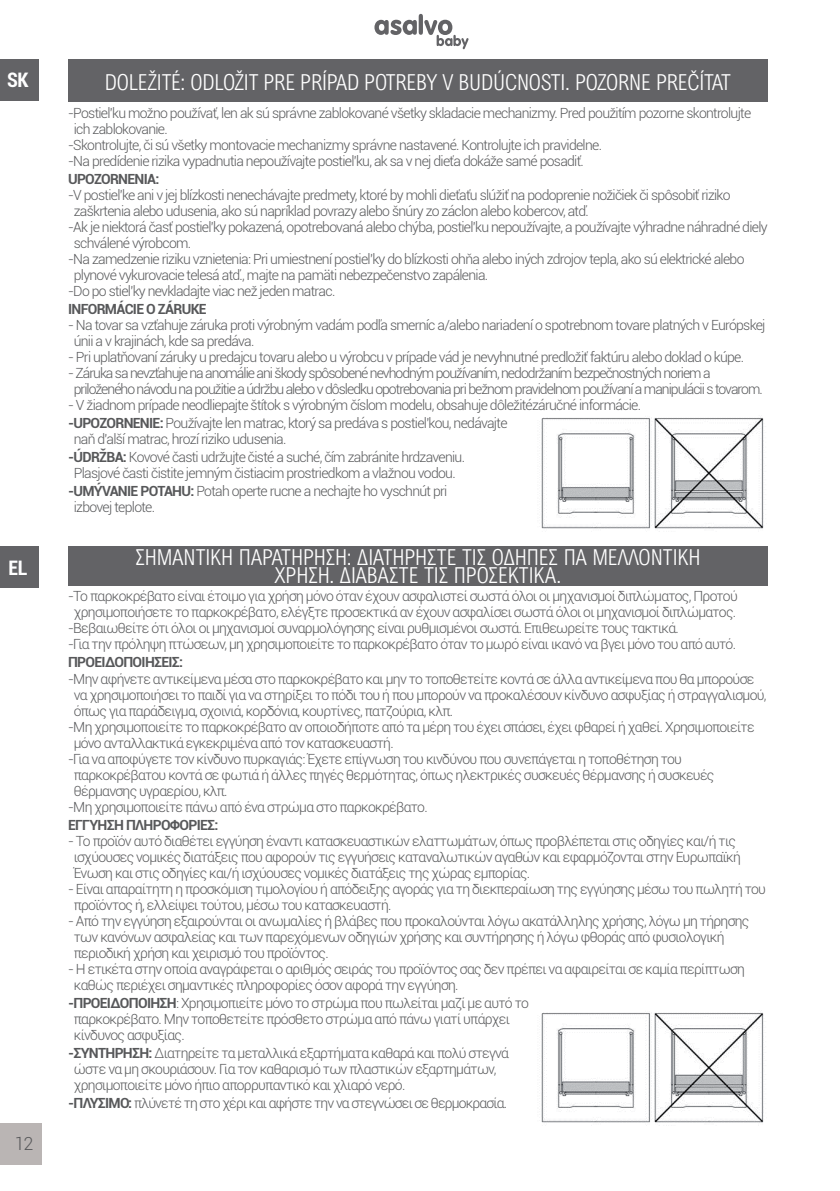
<style>
.page{position:relative;width:840px;height:1191px;background:#fff}
.page>*{position:absolute;margin:0;border:0;box-sizing:border-box;transform-origin:0 0}
.t1{font:300 22px/18px "Arial Nova Cond";letter-spacing:-.01em;color:#fff;text-align:center}
.t2{font:700 condensed 20px "Roboto";color:#fff}
.t3{font:300 18px "Roboto";color:#57585a}
.t4{font:300 14px/16px "Roboto";letter-spacing:-.05em;color:#57585a}
.t5{font:300 14px/16px "Roboto";letter-spacing:-.07em;color:#57585a}
.t6{font:700 14px "Roboto";letter-spacing:-.05em;color:#57585a}
.s1{font-weight:700}
</style>
<div class="page">
<div style="left:0;top:1123px;width:42px;height:41px;background:#bab5b4"></div>
<svg style="left:374px;top:14px;width:94px;height:35px"></svg>
<div style="left:0;top:60px;width:39px;height:41px;background:#636366"></div>
<div style="left:68px;top:60px;width:699px;height:42px;background:#636366"></div>
<img style="left:541px;top:417px;width:223px;height:112px">
<div style="left:0;top:546px;width:39px;height:41px;background:#636366"></div>
<div style="left:68px;top:546px;width:699px;height:39px;background:#636366"></div>
<img style="left:541px;top:1012px;width:223px;height:111px">
<h2 class="t2" style="left:7px;top:66px;width:23px">SK</h2>
<h1 class="t1" style="left:105px;top:72px;width:627px">DOLEŽITÉ: ODLOŽIT PRE PRÍPAD POTREBY V BUDÚCNOSTI. POZORNE PREČÍTAT</h1>
<p class="t4" style="left:68px;top:104px;width:684px">-Postiel'ku možno používať, len ak sú správne zablokované všetky skladacie mechanizmy. Pred použitím pozorne skontrolujte</p>
<p class="t4" style="left:74px;top:120px;width:95px">ich zablokovanie.</p>
<p class="t4" style="left:68px;top:136px;width:535px">-Skontrolujte, či sú všetky montovacie mechanizmy správne nastavené. Kontrolujte ich pravidelne.</p>
<p class="t4" style="left:68px;top:152px;width:517px">-Na predídenie rizika vypadnutia nepoužívajte postiel'ku, ak sa v nej dieťa dokáže samé posadiť.</p>
<p class="t6" style="left:68px;top:169px;width:93px">UPOZORNENIA:</p>
<p class="t4" style="left:68px;top:186px;width:663px">-V postiel'ke ani v jej blízkosti nenechávajte predmety, ktoré by mohli dieťaťu slúžiť na podoprenie nožičiek či spôsobiť riziko</p>
<p class="t4" style="left:74px;top:202px;width:516px">zaškrtenia alebo udusenia, ako sú napríklad povrazy alebo šnúry zo záclon alebo kobercov, atď.</p>
<p class="t4" style="left:68px;top:218px;width:700px">-Ak je niektorá časť postiel'ky pokazená, opotrebovaná alebo chýba, postiel'ku nepoužívajte, a používajte výhradne náhradné diely</p>
<p class="t4" style="left:74px;top:234px;width:119px">schválené výrobcom.</p>
<p class="t4" style="left:68px;top:250px;width:677px">-Na zamedzenie riziku vznietenia: Pri umiestnení postiel'ky do blízkosti ohňa alebo iných zdrojov tepla, ako sú elektrické alebo</p>
<p class="t4" style="left:74px;top:266px;width:416px">plynové vykurovacie telesá atď., majte na pamäti nebezpečenstvo zapálenia.</p>
<p class="t4" style="left:68px;top:282px;width:268px">-Do po stiel'ky nevkladajte viac než jeden matrac.</p>
<p class="t6" style="left:68px;top:299px;width:140px">INFORMÁCIE O ZÁRUKE</p>
<p class="t4" style="left:74px;top:316px;width:693px;text-indent:-6px">- Na tovar sa vzťahuje záruka proti výrobným vadám podľa smerníc a/alebo nariadení o spotrebnom tovare platných v Európskej únii a v krajinách, kde sa predáva.</p>
<p class="t4" style="left:68px;top:348px;width:677px">- Pri uplatňovaní záruky u predajcu tovaru alebo u výrobcu v prípade vád je nevyhnutné predložiť faktúru alebo doklad o kúpe.</p>
<p class="t5" style="left:74px;top:364px;width:690px;text-indent:-6px">- Záruka sa nevzťahuje na anomálie ani škody spôsobené nevhodným používaním, nedodržaním bezpečnostných noriem a priloženého návodu na použitie a údržbu alebo v dôsledku opotrebovania pri bežnom pravidelnom používaní a manipulácii s tovarom.</p>
<p class="t4" style="left:68px;top:395px;width:574px;line-height:18px">- V žiadnom prípade neodliepajte štítok s výrobným číslom modelu, obsahuje dôležitézáručné informácie. <span class="s1">-UPOZORNENIE:</span> Používajte len matrac, ktorý sa predáva s postiel'kou, nedávajte</p>
<p class="t4" style="left:68px;top:429px;width:398px;line-height:18px;text-indent:6px">naň d'alší matrac, hrozí riziko udusenia.<br><span class="s1">-ÚDRŽBA:</span> Kovové časti udržujte čisté a suché, čím zabránite hrdzaveniu.</p>
<p class="t4" style="left:68px;top:463px;width:389px;line-height:18px;text-align:center">Plasjové časti čistite jemným čistiacim prostriedkom a vlažnou vodou. <span class="s1">-UMÝVANIE POTAHU:</span> Potah operte rucne a nechajte ho vyschnút pri</p>
<p class="t4" style="left:74px;top:498px;width:83px">izbovej teplote.</p>
<h2 class="t2" style="left:8px;top:554px;width:20px">EL</h2>
<p class="t3" style="left:15px;top:1130px;width:20px">12</p>
<h1 class="t1" style="left:135px;top:547px;width:566px">ΣΗΜΑΝΤΙΚΗ ΠΑΡΑΤΗΡΗΣΗ: ΔΙΑΤΗΡΗΣΤΕ ΤΙΣ ΟΔΗΠΕΣ ΠΑ ΜΕΛΛΟΝΤΙΚΗ<br>ΧΡΗΣΗ. ΔΙΑΒΑΣΤΕ ΤΙΣ ΠΡΟΣΕΚΤΙΚΑ.</h1>
<p class="t4" style="left:68px;top:588px;width:671px">-Το παρκοκρέβατο είναι έτοιμο για χρήση μόνο όταν έχουν ασφαλιστεί σωστά όλοι οι μηχανισμοί διπλώματος, Προτού</p>
<p class="t4" style="left:74px;top:604px;width:663px">χρησιμοποιήσετε το παρκοκρέβατο, ελέγξτε προσεκτικά αν έχουν ασφαλίσει σωστά όλοι οι μηχανισμοί διπλώματος.</p>
<p class="t4" style="left:68px;top:620px;width:612px">-Βεβαιωθείτε ότι όλοι οι μηχανισμοί συναρμολόγησης είναι ρυθμισμένοι σωστά. Επιθεωρείτε τους τακτικά.</p>
<p class="t4" style="left:68px;top:636px;width:669px">-Για την πρόληψη πτώσεων, μη χρησιμοποιείτε το παρκοκρέβατο όταν το μωρό είναι ικανό να βγει μόνο του από αυτό.</p>
<p class="t6" style="left:68px;top:652px;width:116px">ΠΡΟΕΙΔΟΠΟΙΗΣΕΙΣ:</p>
<p class="t4" style="left:68px;top:670px;width:687px">-Μην αφήνετε αντικείμενα μέσα στο παρκοκρέβατο και μην το τοποθετείτε κοντά σε άλλα αντικείμενα που θα μπορούσε</p>
<p class="t4" style="left:74px;top:686px;width:694px">να χρησιμοποιήσει το παιδί για να στηρίξει το πόδι του ή που μπορούν να προκαλέσουν κίνδυνο ασφυξίας ή στραγγαλισμού,</p>
<p class="t4" style="left:74px;top:702px;width:380px">όπως για παράδειγμα, σχοινιά, κορδόνια, κουρτίνες, πατζούρια, κλπ.</p>
<p class="t4" style="left:68px;top:718px;width:687px">-Μη χρησιμοποιείτε το παρκοκρέβατο αν οποιοδήποτε από τα μέρη του έχει σπάσει, έχει φθαρεί ή χαθεί. Χρησιμοποιείτε</p>
<p class="t4" style="left:74px;top:734px;width:321px">μόνο ανταλλακτικά εγκεκριμένα από τον κατασκευαστή.</p>
<p class="t4" style="left:68px;top:750px;width:615px">-Για να αποφύγετε τον κίνδυνο πυρκαγιάς: Έχετε επίγνωση του κινδύνου που συνεπάγεται η τοποθέτηση του</p>
<p class="t4" style="left:74px;top:766px;width:641px">παρκοκρέβατου κοντά σε φωτιά ή άλλες πηγές θερμότητας, όπως ηλεκτρικές συσκευές θέρμανσης ή συσκευές</p>
<p class="t4" style="left:74px;top:782px;width:155px">θέρμανσης υγραερίου, κλπ.</p>
<p class="t4" style="left:68px;top:798px;width:361px">-Μη χρησιμοποιείτε πάνω από ένα στρώμα στο παρκοκρέβατο.</p>
<p class="t6" style="left:68px;top:814px;width:152px">ΕΓΓΥΗΣΗ ΠΛΗΡΟΦΟΡΙΕΣ:</p>
<p class="t4" style="left:74px;top:832px;width:668px;text-indent:-6px">- Το προϊόν αυτό διαθέτει εγγύηση έναντι κατασκευαστικών ελαττωμάτων, όπως προβλέπεται στις οδηγίες και/ή τις ισχύουσες νομικές διατάξεις που αφορούν τις εγγυήσεις καταναλωτικών αγαθών και εφαρμόζονται στην Ευρωπαϊκή<br>Ένωση και στις οδηγίες και/ή ισχύουσες νομικές διατάξεις της χώρας εμπορίας.</p>
<p class="t4" style="left:74px;top:880px;width:693px;text-indent:-6px">- Είναι απαραίτητη η προσκόμιση τιμολογίου ή απόδειξης αγοράς για τη διεκπεραίωση της εγγύησης μέσω του πωλητή του προϊόντος ή, ελλείψει τούτου, μέσω του κατασκευαστή.</p>
<p class="t4" style="left:74px;top:912px;width:676px;text-indent:-6px">- Από την εγγύηση εξαιρούνται οι ανωμαλίες ή βλάβες που προκαλούνται λόγω ακατάλληλης χρήσης, λόγω μη τήρησης των κανόνων ασφαλείας και των παρεχόμενων οδηγιών χρήσης και συντήρησης ή λόγω φθοράς από φυσιολογική περιοδική χρήση και χειρισμό του προϊόντος.</p>
<p class="t4" style="left:74px;top:960px;width:672px;text-indent:-6px">- Η ετικέτα στην οποία αναγράφεται ο αριθμός σειράς του προϊόντος σας δεν πρέπει να αφαιρείται σε καμία περίπτωση καθώς περιέχει σημαντικές πληροφορίες όσον αφορά την εγγύηση.</p>
<p class="t4" style="left:74px;top:994px;width:456px;text-indent:-6px"><span class="s1">-ΠΡΟΕΙΔΟΠΟΙΗΣΗ</span>: Xpησιμοπιείτε μόνο το στρώμα που πωλείται μαζί με αυτό το παρκοκρέβατο. Μην τοποθετείτε πρόσθετο στρώμα από πάνω γιατί υπάρχει κίνδυνος ασφυξίας.</p>
<p class="t4" style="left:74px;top:1044px;width:436px;text-indent:-6px"><span class="s1">-ΣΥΝΤΗΡΗΣΗ:</span> Διατηρείτε τα μεταλλικά εξαρτήματα καθαρά και πολύ στεγνά ώστε να μη σκουριάσουν. Για τον καθαρισμό των πλαστικών εξαρτημάτων, χρησιμοποιείτε μόνο ήπιο απορρυπαντικό και χλιαρό νερό.</p>
<p class="t4" style="left:68px;top:1094px;width:440px"><span class="s1">-ΠΛΥΣΙΜΟ:</span> πλύνετέ τη στο χέρι και αφήστε την να στεγνώσει σε θερμοκρασία.</p>
</div>
